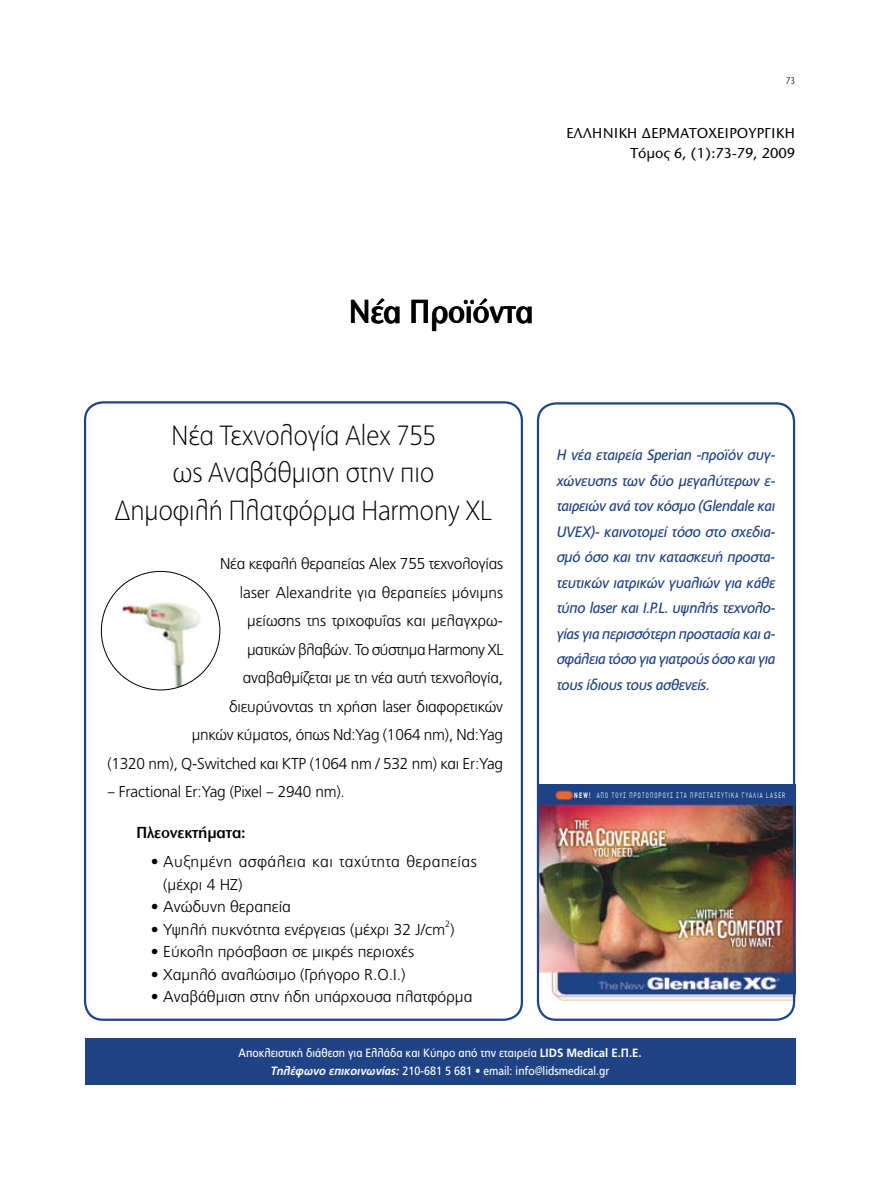
<style>
.page{position:relative;width:893px;height:1191px;background:#fff}
.page>*{position:absolute;margin:0;border:0;box-sizing:border-box;transform-origin:0 0}
.t1{font:600 34.5px "Stone Sans ITC Hel";letter-spacing:-.02em;color:#000;scale:.88 1}
.t2{font:100 27.9px/37.3px "PF Catalog";color:#000;text-align:center;scale:.95 1}
.t3{font:600 16.5px "Stone Sans ITC Hel";letter-spacing:-.01em;color:#000;scale:.95 1}
.t4{font:300 15.75px/28.5px "PF Catalog";color:#000;text-align:right}
.t5{font:300 15.75px/22.5px "PF Catalog";letter-spacing:.03em;color:#000}
.t6{font:italic 15px/25.5px "PF Catalog";letter-spacing:-.02em;color:#1f4384;text-align:justify;scale:.95 1}
.t7{font:500 15px/19.5px "Stone Sans ITC Hel";color:#000;text-align:right}
.t8{font:12px/18px "PF Catalog";color:#fff;text-align:center;scale:.9 1}
.t9{font:10.5px "Stone Sans ITC Hel";color:#000;scale:.8 1}
.t10{font:300 9.15px "PF Catalog";color:#000}
.t11{font:7.65px "CF Din";letter-spacing:.25em;color:#fff;scale:.64 1}
.s1{font-weight:700}
.s2{font-weight:700;font-style:italic}
</style>
<div class="page">
<img style="left:540px;top:784px;width:252px;height:218px">
<div style="left:537px;top:402px;width:258px;height:618px;border:2px solid #1f4384;border-radius:18px"></div>
<div style="left:84px;top:401px;width:439px;height:619px;border:2px solid #1f4384;border-radius:18px"></div>
<img style="left:104px;top:580px;width:116px;height:110px">
<div style="left:85px;top:1037px;width:710px;height:47px;background:#1f4384"></div>
<p class="t9" style="left:786px;top:75px;width:13px">73</p>
<p class="t7" style="left:566px;top:124px;width:231px">ΕΛΛΗΝΙΚΗ ΔΕΡΜΑΤΟΧΕΙΡΟΥΡΓΙΚΗ<br>Τόμος 6, (1):73-79, 2009</p>
<h1 class="t1" style="left:349px;top:292px;width:212px">Νέα Προϊόντα</h1>
<h2 class="t2" style="left:115px;top:418px;width:398px">Νέα Τεχνολογία Alex 755<br>ως Αναβάθμιση στην πιο<br>Δημοφιλή Πλατφόρμα Harmony XL</h2>
<p class="t4" style="left:107px;top:549px;width:397px">Νέα κεφαλή θεραπείας Alex 755 τεχνολογίας<br>laser Alexandrite για θεραπείες μόνιμης<br>μείωσης της τριχοφυΐας και μελαγχρω-<br>ματικών βλαβών. Το σύστημα Harmony XL<br>αναβαθμίζεται με τη νέα αυτή τεχνολογία,<br>διευρύνοντας τη χρήση laser διαφορετικών<br>μηκών κύματος, όπως Nd:Yag (1064 nm), Nd:Yag<br>(1320 nm), Q-Switched και KTP (1064 nm / 532 nm) και Er:Yag</p>
<p class="t4" style="left:107px;top:778px;width:239px">– Fractional Er:Yag (Pixel – 2940 nm).</p>
<p class="t3" style="left:136px;top:823px;width:117px">Πλεονεκτήματα:</p>
<p class="t5" style="left:163px;top:850px;width:315px;text-indent:-12px">• Αυξημένη ασφάλεια και ταχύτητα θεραπείας (μέχρι 4 HZ)</p>
<p class="t4" style="left:151px;top:892px;width:141px">• Ανώδυνη θεραπεία</p>
<p class="t4" style="left:151px;top:915px;width:305px">• Υψηλή πυκνότητα ενέργειας (μέχρι 32 J/cm )</p>
<p class="t10" style="left:445px;top:918px;width:7px">2</p>
<p class="t4" style="left:151px;top:937px;width:265px">• Εύκολη πρόσβαση σε μικρές περιοχές</p>
<p class="t4" style="left:151px;top:960px;width:256px">• Χαμηλό αναλώσιμο (Γρήγορο R.O.I.)</p>
<p class="t4" style="left:151px;top:982px;width:323px">• Αναβάθμιση στην ήδη υπάρχουσα πλατφόρμα</p>
<p class="t6" style="left:557px;top:442px;width:232px">Η νέα εταιρεία Sperian -προϊόν συγ&shy;χώνευσης των δύο μεγαλύτερων ε&shy;ταιρειών ανά τον κόσμο (Glendale και UVEX)- καινοτομεί τόσο στο σχεδια&shy;σμό όσο και την κατασκευή προστα&shy;τευτικών ιατρικών γυαλιών για κάθε τύπο laser και I.P.L. υψηλής τεχνολο&shy;γίας για περισσότερη προστασία και α&shy;σφάλεια τόσο για γιατρούς όσο και για τους ίδιους τους ασθενείς.</p>
<p class="t11" style="left:574px;top:791px;width:331px"><span class="s1">NEW!</span> ΑΠΟ ΤΟΥΣ ΠΡΩΤΟΠΟΡΟΥΣ ΣΤΑ ΠΡΟΣΤΑΤΕΥΤΙΚΑ ΓΥΑΛΙΑ LASER</p>
<p class="t8" style="left:239px;top:1043px;width:449px">Αποκλειστική διάθεση για Ελλάδα και Κύπρο από την εταιρεία <span class="s1">LIDS Medical Ε.Π.Ε.<br></span><span class="s2">Τηλέφωνο επικοινωνίας:</span> 210-681 5 681 • email: info@lidsmedical.gr</p>
</div>
